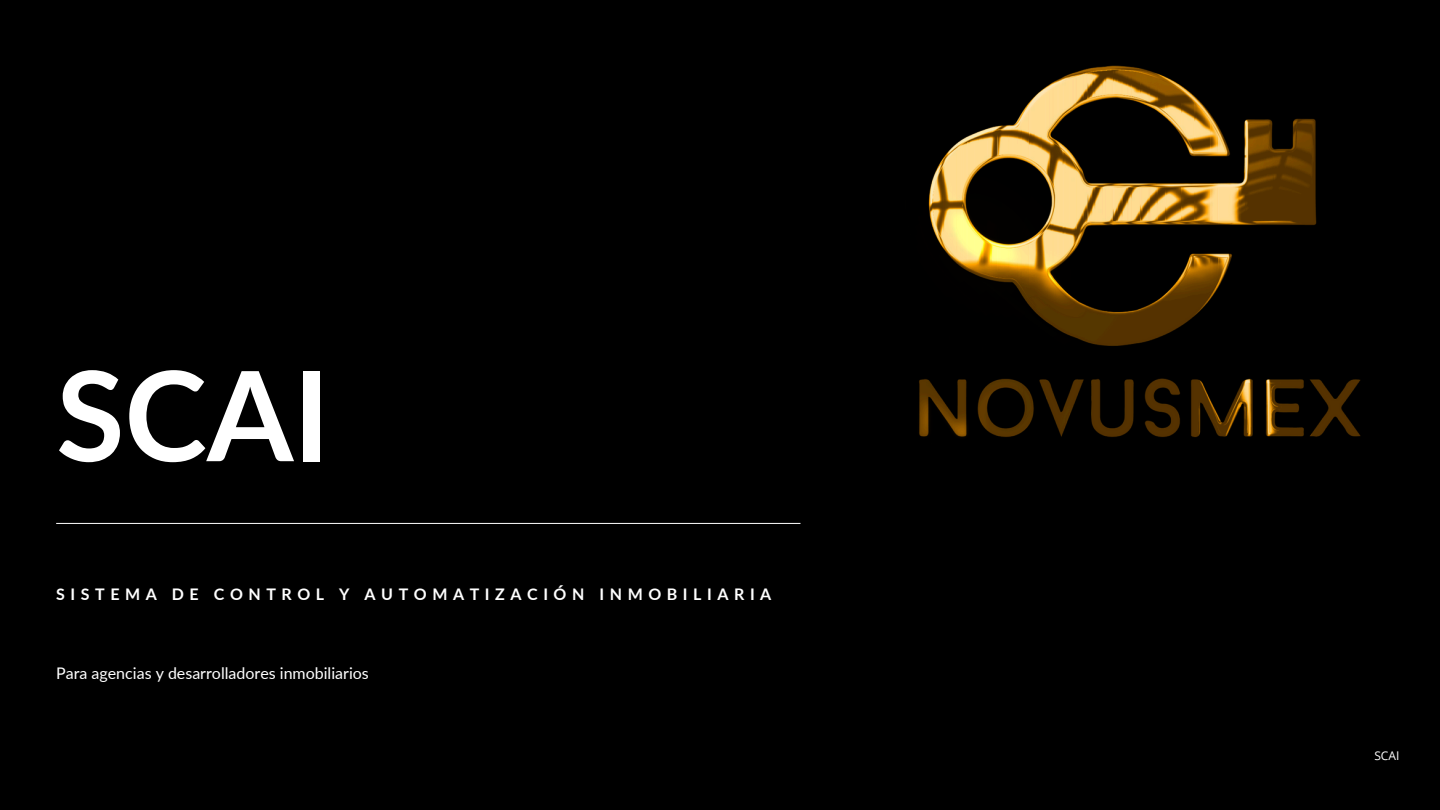
<style>
.page{position:relative;width:1440px;height:810px;background:#000}
.page>*{position:absolute;margin:0;border:0;box-sizing:border-box;transform-origin:0 0}
.t1{font:700 124.6px "Lato";color:#fff}
.t2{font:700 16px "Lato";letter-spacing:.35em;color:#fff}
.t3{font:16px "Lato";color:#fff}
.t4{font:12px "Open Sans";color:#fff}
</style>
<div class="page">
<img style="left:919px;top:65px;width:442px;height:372px">
<hr style="left:56px;top:523px;width:744px;height:1px;background:#fff">
<h2 class="t1" style="left:56px;top:338px;width:276px">SCAI</h2>
<h3 class="t2" style="left:56px;top:584px;width:717px">SISTEMA DE CONTROL Y AUTOMATIZACIÓN INMOBILIARIA</h3>
<p class="t3" style="left:56px;top:663px;width:314px">Para agencias y desarrolladores inmobiliarios</p>
<h1 class="t4" style="left:1374px;top:747px;width:27px">SCAI</h1>
</div>
